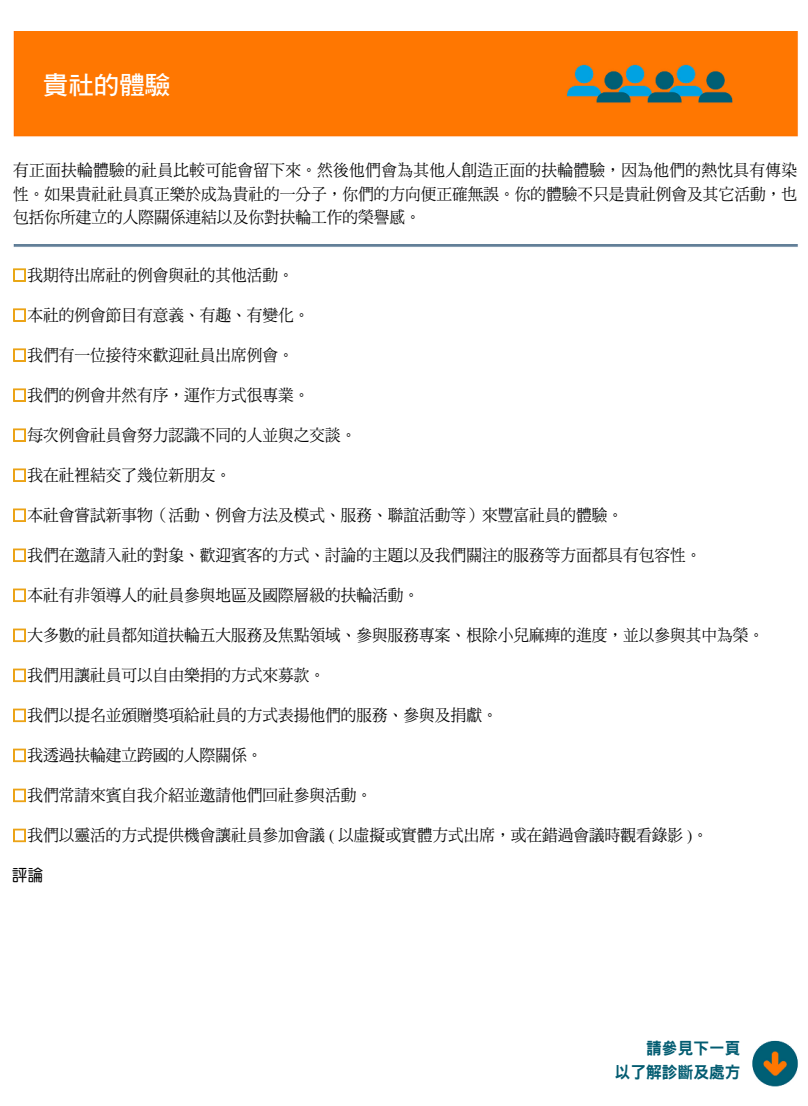
<style>
.page{position:relative;width:808px;height:1106px;background:#fff}
.page>*{position:absolute;margin:0;border:0;box-sizing:border-box;transform-origin:0 0}
.t1{font:25.5px "DF Hei Std W7";color:#fff}
.t2{font:16.5px/23.5px "DF Ming Std W5";color:#000;text-align:justify;scale:.95 1}
.t3{font:16.5px/23.5px "DF Hei Std W9";color:#035c71;text-align:right;scale:.95 1}
.t4{font:16.5px "DF Yuan Std W5";color:#000;scale:.95 1}
.s1{font-family:"Times LT Std"}
</style>
<div class="page">
<img style="left:13px;top:32px;width:785px;height:1055px">
<div style="left:13px;top:144px;width:784px;height:100px;background:#fff"></div>
<div style="left:12px;top:267px;width:796px;height:712px;background:#fff"></div>
<svg style="left:13px;top:268px;width:13px;height:14px"></svg>
<svg style="left:13px;top:308px;width:13px;height:14px"></svg>
<svg style="left:13px;top:348px;width:13px;height:14px"></svg>
<svg style="left:13px;top:388px;width:13px;height:14px"></svg>
<svg style="left:13px;top:428px;width:13px;height:14px"></svg>
<svg style="left:13px;top:468px;width:13px;height:14px"></svg>
<svg style="left:13px;top:508px;width:13px;height:14px"></svg>
<svg style="left:13px;top:548px;width:13px;height:14px"></svg>
<svg style="left:13px;top:588px;width:13px;height:14px"></svg>
<svg style="left:13px;top:628px;width:13px;height:14px"></svg>
<svg style="left:13px;top:668px;width:13px;height:14px"></svg>
<svg style="left:13px;top:708px;width:13px;height:14px"></svg>
<svg style="left:13px;top:748px;width:13px;height:14px"></svg>
<svg style="left:13px;top:788px;width:13px;height:14px"></svg>
<svg style="left:13px;top:828px;width:13px;height:14px"></svg>
<div style="left:494px;top:1032px;width:246px;height:55px;background:#fff"></div>
<h1 class="t1" style="left:43px;top:71px;width:129px">貴社的體驗</h1>
<p class="t2" style="left:13px;top:158px;width:827px">有正面扶輪體驗的社員比較可能會留下來。然後他們會為其他人創造正面的扶輪體驗，因為他們的熱忱具有傳染性。如果貴社社員真正樂於成為貴社的一分子，你們的方向便正確無誤。你的體驗不只是貴社例會及其它活動，也包括你所建立的人際關係連結以及你對扶輪工作的榮譽感。</p>
<p class="t2" style="left:27px;top:263px;width:282px">我期待出席社的例會與社的其他活動。</p>
<p class="t2" style="left:27px;top:303px;width:298px">本社的例會節目有意義、有趣、有變化。</p>
<p class="t2" style="left:27px;top:343px;width:282px">我們有一位接待來歡迎社員出席例會。</p>
<p class="t2" style="left:27px;top:383px;width:298px">我們的例會井然有序，運作方式很專業。</p>
<p class="t2" style="left:27px;top:423px;width:348px">每次例會社員會努力認識不同的人並與之交談。</p>
<p class="t2" style="left:27px;top:463px;width:216px">我在社裡結交了幾位新朋友。</p>
<p class="t2" style="left:27px;top:503px;width:629px">本社會嘗試新事物（活動、例會方法及模式、服務、聯誼活動等）來豐富社員的體驗。</p>
<p class="t2" style="left:27px;top:543px;width:711px">我們在邀請入社的對象、歡迎賓客的方式、討論的主題以及我們關注的服務等方面都具有包容性。</p>
<p class="t2" style="left:27px;top:583px;width:414px">本社有非領導人的社員參與地區及國際層級的扶輪活動。</p>
<p class="t2" style="left:27px;top:623px;width:777px">大多數的社員都知道扶輪五大服務及焦點領域、參與服務專案、根除小兒麻痺的進度，並以參與其中為榮。</p>
<p class="t2" style="left:27px;top:663px;width:315px">我們用讓社員可以自由樂捐的方式來募款。</p>
<p class="t2" style="left:27px;top:703px;width:496px">我們以提名並頒贈獎項給社員的方式表揚他們的服務、參與及捐獻。</p>
<p class="t2" style="left:27px;top:743px;width:249px">我透過扶輪建立跨國的人際關係。</p>
<p class="t2" style="left:27px;top:783px;width:364px">我們常請來賓自我介紹並邀請他們回社參與活動。</p>
<p class="t2" style="left:27px;top:823px;width:718px">我們以靈活的方式提供機會讓社員參加會議 <span class="s1">(</span> 以虛擬或實體方式出席，或在錯過會議時觀看錄影 <span class="s1">)</span>。</p>
<p class="t4" style="left:12px;top:866px;width:35px">評論</p>
<p class="t3" style="left:615px;top:1036px;width:134px">請參見下一頁<br>以了解診斷及處方</p>
</div>
